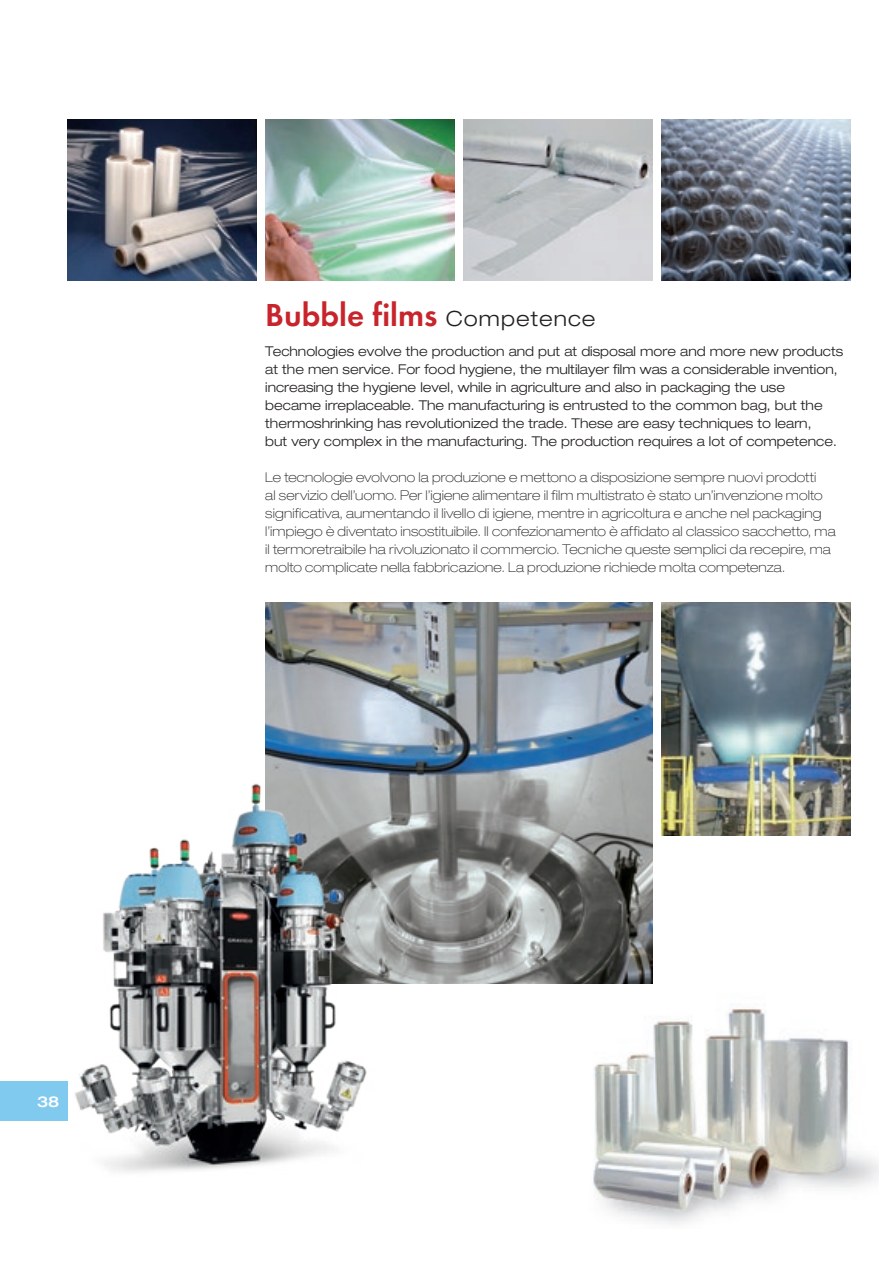
<style>
.page{position:relative;width:893px;height:1263px;background:#fff}
.page>*{position:absolute;margin:0;border:0;box-sizing:border-box;transform-origin:0 0}
.t1{font:600 33px "Futura TOT";color:#c8242b}
.Normale{font:500 expanded 15px "Helvetica Neue";color:#fff}
.Normale-2{font:100 expanded 13.5px/18px "Helvetica Neue";letter-spacing:.01em;color:#231f20}
.Normale-3{font:300 expanded 13.5px/18px "Helvetica Neue";color:#231f20}
.s1{font-family:"Helvetica Neue";font-weight:300;font-stretch:expanded;font-size:21px;color:#231f20}
</style>
<div class="page">
<img style="left:593px;top:1004px;width:285px;height:220px">
<img style="left:67px;top:119px;width:189px;height:161px">
<img style="left:265px;top:119px;width:189px;height:161px">
<img style="left:463px;top:119px;width:189px;height:161px">
<img style="left:661px;top:119px;width:189px;height:161px">
<img style="left:661px;top:602px;width:189px;height:233px">
<img style="left:265px;top:602px;width:387px;height:382px">
<div style="left:0;top:1081px;width:67px;height:40px;background:#80caf0"></div>
<img style="left:67px;top:722px;width:344px;height:450px">
<p class="t1" style="left:265px;top:295px;width:332px">Bubble films <span class="s1">Competence</span></p>
<p class="Normale-3" style="left:265px;top:342px;width:579px">Technologies evolve the production and put at disposal more and more new products at the men service. For food hygiene, the multilayer film was a considerable invention, increasing the hygiene level, while in agriculture and also in packaging the use became irreplaceable. The manufacturing is entrusted to the common bag, but the thermoshrinking has revolutionized the trade. These are easy techniques to learn,</p>
<p class="Normale-3" style="left:265px;top:432px;width:573px">but very complex in the manufacturing. The production requires a lot of competence.</p>
<p class="Normale-2" style="left:265px;top:468px;width:572px">Le tecnologie evolvono la produzione e mettono a disposizione sempre nuovi prodotti<br>al servizio dell’uomo. Per l’igiene alimentare il film multistrato è stato un’invenzione molto significativa, aumentando il livello di igiene, mentre in agricoltura e anche nel packaging l’impiego è diventato insostituibile. Il confezionamento è affidato al classico sacchetto, ma il termoretraibile ha rivoluzionato il commercio. Tecniche queste semplici da recepire, ma molto complicate nella fabbricazione. La produzione richiede molta competenza.</p>
<p class="Normale" style="left:37px;top:1092px;width:24px">38</p>
</div>
